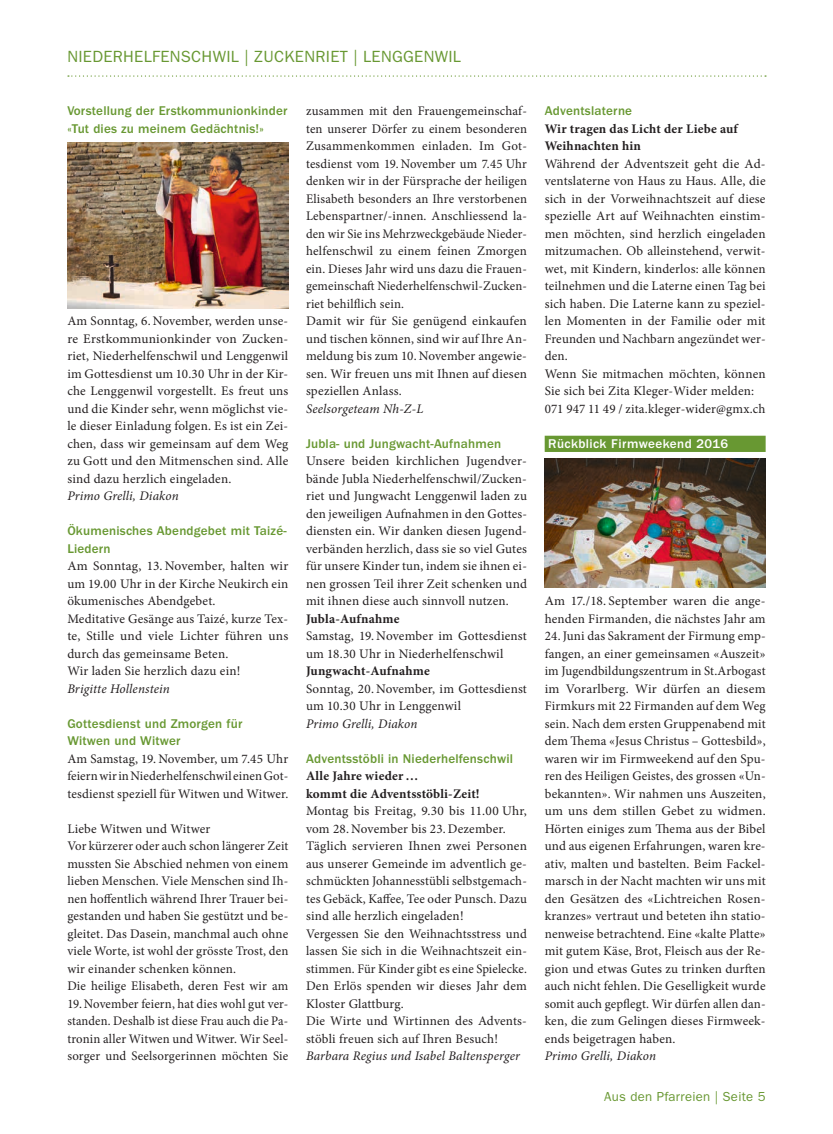
<style>
.page{position:relative;width:833px;height:1134px;background:#fff}
.page>*{position:absolute;margin:0;border:0;box-sizing:border-box;transform-origin:0 0}
.t1{font:16.25px "ITC Franklin Gothic Std";letter-spacing:.02em;color:#689832}
.t2{font:13.12px/17.5px "Minion Pro";letter-spacing:.015em;color:#231f20}
.t3{font:500 13.12px/17.5px "ITC Franklin Gothic Std";letter-spacing:.015em;color:#689832}
.t4{font:italic 13.12px "Minion Pro";letter-spacing:.01em;color:#231f20}
.t5{font:700 13.12px/17.5px "Minion Pro";letter-spacing:.015em;color:#231f20}
.t6{font:500 13.12px "ITC Franklin Gothic Std";letter-spacing:.03em;color:#fff}
.t7{font:13.12px "ITC Franklin Gothic Std";letter-spacing:.02em;color:#689832}
</style>
<div class="page">
<svg style="left:68px;top:75px;width:698px;height:2px"></svg>
<img style="left:67px;top:143px;width:221px;height:166px">
<div style="left:544px;top:436px;width:221px;height:16px;background:#689832"></div>
<img style="left:544px;top:459px;width:221px;height:129px">
<p class="t1" style="left:67px;top:47px;width:395px">NIEDERHELFENSCHWIL | ZUCKENRIET | LENGGENWIL</p>
<p class="t3" style="left:67px;top:102px;width:222px">Vorstellung der Erstkommunionkinder «Tut dies zu meinem Gedächtnis!»</p>
<p class="t2" style="left:67px;top:312px;width:222px;text-align:justify">Am Sonntag, 6. November, werden unse&shy;re Erstkommunionkinder von Zucken&shy;riet, Niederhelfenschwil und Lenggenwil im Gottesdienst um 10.30 Uhr in der Kir&shy;che Lenggenwil vorgestellt. Es freut uns und die Kinder sehr, wenn möglichst vie&shy;le dieser Einladung folgen. Es ist ein Zei&shy;chen, dass wir gemeinsam auf dem Weg zu Gott und den Mitmenschen sind. Alle sind dazu herzlich eingeladen.</p>
<p class="t4" style="left:67px;top:487px;width:113px">Primo Grelli, Diakon</p>
<p class="t3" style="left:67px;top:522px;width:221px">Ökumenisches Abendgebet mit Taizé-<br>Liedern</p>
<p class="t2" style="left:67px;top:557px;width:222px">Am Sonntag, 13. November, halten wir um 19.00 Uhr in der Kirche Neukirch ein ökumenisches Abendgebet.<br>Meditative Gesänge aus Taizé, kurze Tex&shy;te, Stille und viele Lichter führen uns durch das gemeinsame Beten.<br>Wir laden Sie herzlich dazu ein!</p>
<p class="t4" style="left:67px;top:679px;width:104px">Brigitte Hollenstein</p>
<p class="t3" style="left:67px;top:715px;width:177px">Gottesdienst und Zmorgen für<br>Witwen und Witwer</p>
<p class="t2" style="left:67px;top:750px;width:222px;text-align:justify">Am Samstag, 19. November, um 7.45 Uhr feiern wir in Niederhelfenschwil einen Got&shy;tesdienst speziell für Witwen und Witwer.</p>
<p class="t2" style="left:67px;top:820px;width:222px">Liebe Witwen und Witwer<br>Vor kürzerer oder auch schon längerer Zeit mussten Sie Abschied nehmen von einem lieben Menschen. Viele Menschen sind Ih&shy;nen hoffentlich während Ihrer Trauer bei&shy;gestanden und haben Sie gestützt und be&shy;gleitet. Das Dasein, manchmal auch ohne viele Worte, ist wohl der grösste Trost, den wir einander schenken können.<br>Die heilige Elisabeth, deren Fest wir am</p>
<p class="t2" style="left:67px;top:995px;width:222px;text-align:justify">19. November feiern, hat dies wohl gut ver&shy;standen. Deshalb ist diese Frau auch die Pa&shy;tronin aller Witwen und Witwer. Wir Seel&shy;sorger und Seelsorgerinnen möchten Sie</p>
<p class="t2" style="left:306px;top:102px;width:222px">zusammen mit den Frauengemeinschaf&shy;ten unserer Dörfer zu einem besonderen Zusammenkommen einladen. Im Got&shy;tesdienst vom 19. November um 7.45 Uhr denken wir in der Fürsprache der heiligen Elisabeth besonders an Ihre verstorbenen Lebenspartner/-innen. Anschliessend la&shy;den wir Sie ins Mehrzweckgebäude Nieder&shy;helfenschwil zu einem feinen Zmorgen ein. Dieses Jahr wird uns dazu die Frauen&shy;gemeinschaft Niederhelfenschwil-Zucken&shy;riet behilflich sein.<br>Damit wir für Sie genügend einkaufen und tischen können, sind wir auf Ihre An&shy;meldung bis zum 10. November angewie&shy;sen. Wir freuen uns mit Ihnen auf diesen speziellen Anlass.</p>
<p class="t4" style="left:306px;top:399px;width:119px">Seelsorgeteam Nh-Z-L</p>
<p class="t3" style="left:306px;top:435px;width:197px">Jubla- und Jungwacht-Aufnahmen</p>
<p class="t2" style="left:306px;top:452px;width:222px;text-align:justify">Unsere beiden kirchlichen Jugendver&shy;bände Jubla Niederhelfenschwil/Zucken&shy;riet und Jungwacht Lenggenwil laden zu den jeweiligen Aufnahmen in den Gottes&shy;diensten ein. Wir danken diesen Jugend&shy;verbänden herzlich, dass sie so viel Gutes für unsere Kinder tun, indem sie ihnen ei&shy;nen grossen Teil ihrer Zeit schenken und mit ihnen diese auch sinnvoll nutzen.</p>
<p class="t5" style="left:306px;top:610px;width:95px">Jubla-Aufnahme</p>
<p class="t2" style="left:306px;top:627px;width:222px">Samstag, 19. November im Gottesdienst um 18.30 Uhr in Niederhelfenschwil</p>
<p class="t5" style="left:306px;top:662px;width:125px">Jungwacht-Aufnahme</p>
<p class="t2" style="left:306px;top:680px;width:222px">Sonntag, 20. November, im Gottesdienst um 10.30 Uhr in Lenggenwil</p>
<p class="t4" style="left:306px;top:714px;width:113px">Primo Grelli, Diakon</p>
<p class="t3" style="left:306px;top:750px;width:208px">Adventsstöbli in Niederhelfenschwil</p>
<p class="t5" style="left:306px;top:767px;width:175px">Alle Jahre wieder…<br>kommt die Adventsstöbli-Zeit!</p>
<p class="t2" style="left:306px;top:802px;width:222px">Montag bis Freitag, 9.30 bis 11.00 Uhr, vom 28. November bis 23. Dezember.<br>Täglich servieren Ihnen zwei Personen aus unserer Gemeinde im adventlich ge&shy;schmückten Johannesstübli selbstgemach&shy;tes Gebäck, Kaffee, Tee oder Punsch. Dazu sind alle herzlich eingeladen!<br>Vergessen Sie den Weihnachtsstress und lassen Sie sich in die Weihnachtszeit ein&shy;stimmen. Für Kinder gibt es eine Spielecke.<br>Den Erlös spenden wir dieses Jahr dem Kloster Glattburg.<br>Die Wirte und Wirtinnen des Advents&shy;stöbli freuen sich auf Ihren Besuch!</p>
<p class="t4" style="left:306px;top:1047px;width:216px">Barbara Regius und Isabel Baltensperger</p>
<p class="t3" style="left:544px;top:102px;width:89px">Adventslaterne</p>
<p class="t5" style="left:544px;top:120px;width:195px">Wir tragen das Licht der Liebe auf<br>Weihnachten hin</p>
<p class="t2" style="left:544px;top:155px;width:222px">Während der Adventszeit geht die Ad&shy;ventslaterne von Haus zu Haus. Alle, die sich in der Vorweihnachtszeit auf diese spezielle Art auf Weihnachten einstim&shy;men möchten, sind herzlich eingeladen mitzumachen. Ob alleinstehend, verwit&shy;wet, mit Kindern, kinderlos: alle können teilnehmen und die Laterne einen Tag bei sich haben. Die Laterne kann zu speziel&shy;len Momenten in der Familie oder mit Freunden und Nachbarn angezündet wer&shy;den.<br>Wenn Sie mitmachen möchten, können Sie sich bei Zita Kleger-Wider melden:<br>071 947 11 49 / zita.kleger-wider@gmx.ch</p>
<p class="t6" style="left:548px;top:436px;width:182px">Rückblick Firmweekend 2016</p>
<p class="t2" style="left:544px;top:592px;width:222px;text-align:justify">Am 17./18. September waren die ange&shy;henden Firmanden, die nächstes Jahr am 24.Juni das Sakrament der Firmung emp&shy;fangen, an einer gemeinsamen «Auszeit» im Jugendbildungszentrum in St.Arbogast im Vorarlberg. Wir dürfen an diesem Firmkurs mit 22 Firmanden auf dem Weg sein. Nach dem ersten Gruppenabend mit dem Thema «Jesus Christus – Gottesbild», waren wir im Firmweekend auf den Spu&shy;ren des Heiligen Geistes, des grossen «Un&shy;bekannten». Wir nahmen uns Auszeiten, um uns dem stillen Gebet zu widmen.<br>Hörten einiges zum Thema aus der Bibel und aus eigenen Erfahrungen, waren kre&shy;ativ, malten und bastelten. Beim Fackel&shy;marsch in der Nacht machten wir uns mit den Gesätzen des «Lichtreichen Rosen&shy;kranzes» vertraut und beteten ihn statio&shy;nenweise betrachtend. Eine «kalte Platte» mit gutem Käse, Brot, Fleisch aus der Re&shy;gion und etwas Gutes zu trinken durften auch nicht fehlen. Die Geselligkeit wurde somit auch gepflegt. Wir dürfen allen dan&shy;ken, die zum Gelingen dieses Firmweek&shy;ends beigetragen haben.</p>
<p class="t4" style="left:544px;top:1047px;width:113px">Primo Grelli, Diakon</p>
<p class="t7" style="left:604px;top:1089px;width:163px">Aus den Pfarreien | Seite 5</p>
</div>
